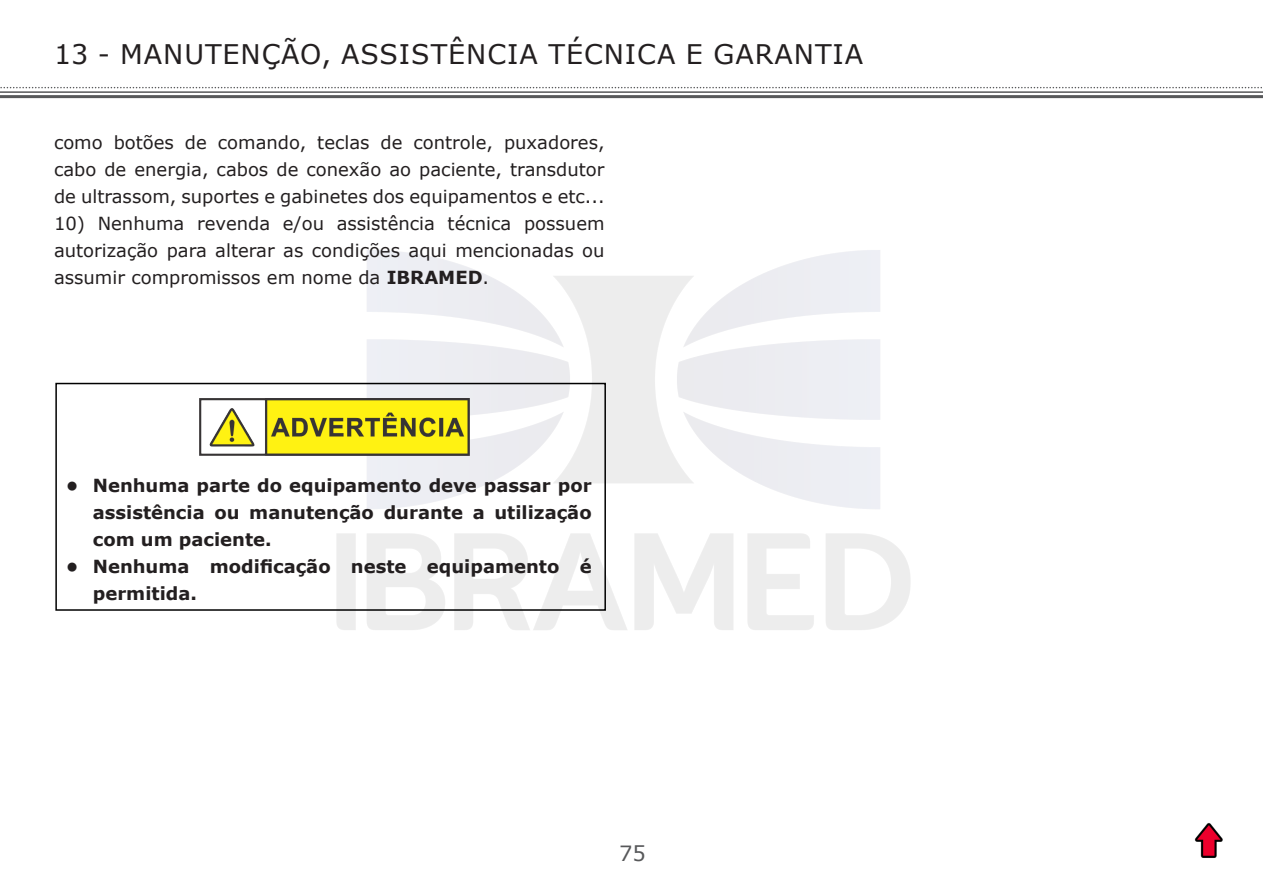
<style>
.page{position:relative;width:1263px;height:893px;background:#fff}
.page>*{position:absolute;margin:0;border:0;box-sizing:border-box;transform-origin:0 0}
.TITULO_1{font:27px "Verdana";letter-spacing:.035em;color:#231f20}
.t1{font:21px "Verdana";color:#57585a}
.Texto{font:18px/27px "Verdana";color:#231f20;text-align:justify}
.t2{font:700 18px/27px "Verdana";color:#231f20;text-align:justify}
.s1{font-weight:700}
</style>
<div class="page">
<svg style="left:0;top:87px;width:1262px;height:1px"></svg>
<hr style="left:0;top:91px;width:1263px;height:2px;background:#57585a">
<hr style="left:0;top:95px;width:1263px;height:3px;background:#57585a">
<img style="left:1194px;top:823px;width:29px;height:35px">
<img style="left:327px;top:250px;width:584px;height:380px">
<div style="left:55px;top:383px;width:551px;height:228px;border:2px solid #000"></div>
<img style="left:200px;top:398px;width:269px;height:58px">
<p class="TITULO_1" style="left:54px;top:36px;width:811px">13 - MANUTENÇÃO, ASSISTÊNCIA TÉCNICA E GARANTIA</p>
<p class="Texto" style="left:54px;top:129px;width:552px">como botões de comando, teclas de controle, puxadores, cabo de energia, cabos de conexão ao paciente, transdutor de ultrassom, suportes e gabinetes dos equipamentos e etc...</p>
<p class="Texto" style="left:54px;top:210px;width:552px">10) Nenhuma revenda e/ou assistência técnica possuem autorização para alterar as condições aqui mencionadas ou assumir compromissos em nome da <span class="s1">IBRAMED</span>.</p>
<p class="t2" style="left:93px;top:472px;width:500px;text-indent:-27px">• Nenhuma parte do equipamento deve passar por assistência ou manutenção durante a utilização com um paciente.</p>
<p class="t2" style="left:93px;top:553px;width:500px;text-indent:-27px">• Nenhuma modificação neste equipamento é permitida.</p>
<p class="t1" style="left:619px;top:839px;width:28px">75</p>
</div>
